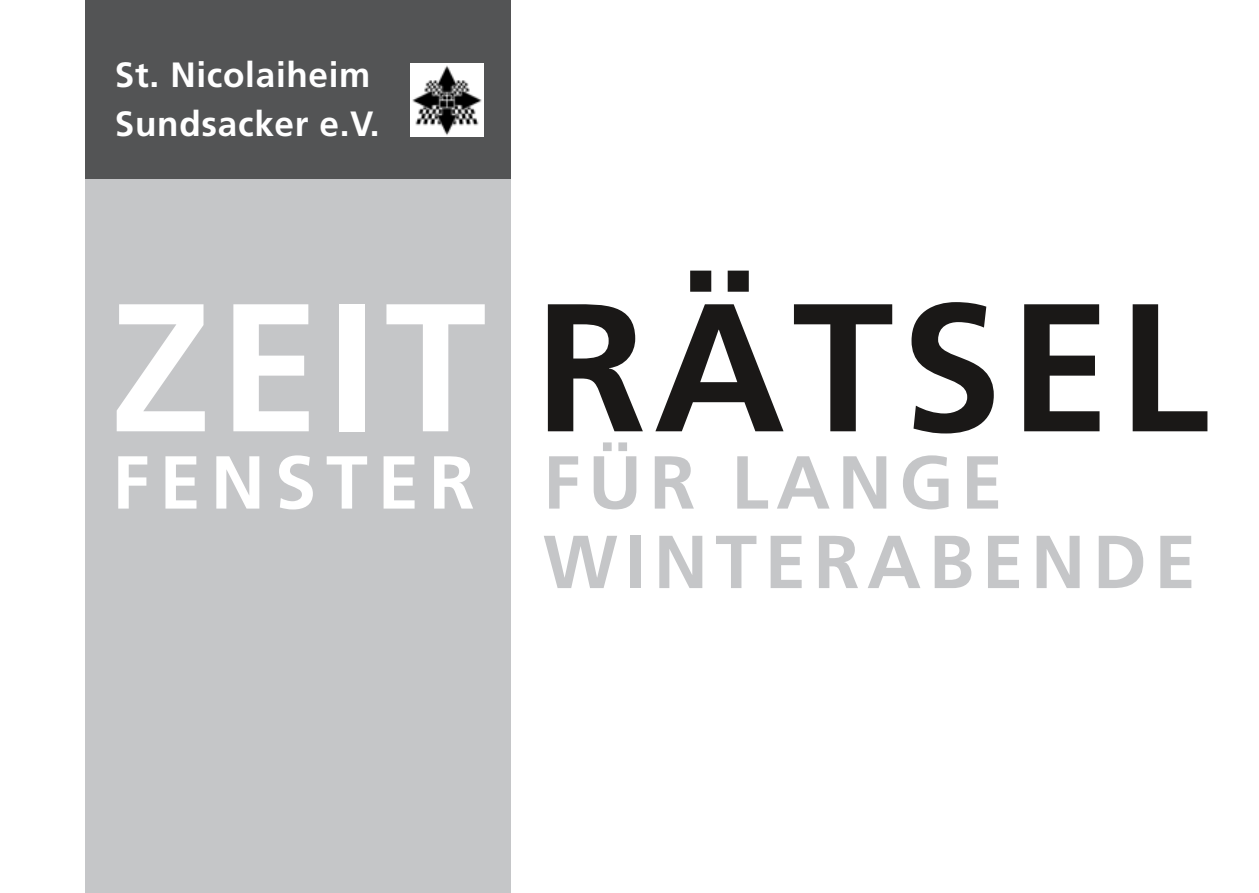
<style>
.page{position:relative;width:1259px;height:893px;background:#fff}
.page>*{position:absolute;margin:0;border:0;box-sizing:border-box;transform-origin:0 0}
.t1{font:700 182.1px "Frutiger LT";letter-spacing:.04em;color:#1a1817}
.t2{font:700 75px/79.5px "Frutiger LT";letter-spacing:.1em;color:#c5c6c8}
.t3{font:700 75px "Frutiger LT";letter-spacing:.13em;color:#fff}
.t4{font:700 35.1px/48.6px "Frutiger LT";letter-spacing:.02em;color:#fff}
.s1{color:#fff}
</style>
<div class="page">
<div style="left:85px;top:176px;width:425px;height:717px;background:#c5c6c8"></div>
<div style="left:85px;top:0;width:425px;height:178px;background:#535455"></div>
<img style="left:410px;top:63px;width:74px;height:73px">
<p class="t4" style="left:115px;top:51px;width:266px">St. Nicolaiheim<br>Sundsacker e.V.</p>
<h1 class="t1" style="left:110px;top:261px;width:1100px"><span class="s1">ZEIT</span> RÄTSEL</h1>
<h2 class="t2" style="left:543px;top:443px;width:654px">FÜR LANGE<br>WINTERABENDE</h2>
<h2 class="t3" style="left:112px;top:438px;width:364px">FENSTER</h2>
</div>
